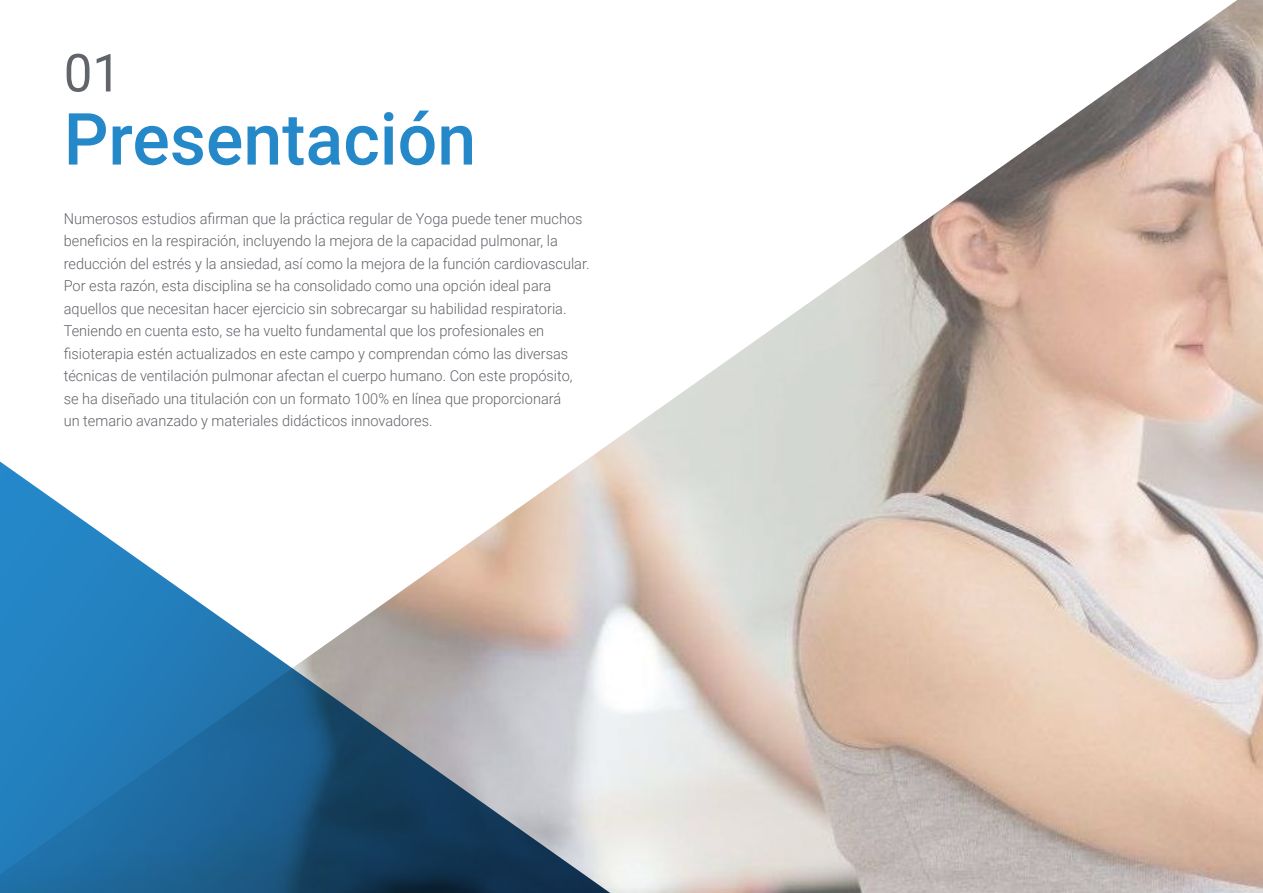
<style>
.page{position:relative;width:1263px;height:893px;background:#fff}
.page>*{position:absolute;margin:0;border:0;box-sizing:border-box;transform-origin:0 0}
.t1{font:500 72px "Roboto";color:#2488c9}
.t2{font:52.5px "Roboto";color:#61646a}
.t3{font:300 15px/22.5px "Roboto";color:#61646a}
</style>
<div class="page">
<img style="left:607px;top:0;width:656px;height:893px">
<svg style="left:0;top:446px;width:640px;height:447px"></svg>
<h2 class="t2" style="left:64px;top:36px;width:59px">01</h2>
<h1 class="t1" style="left:64px;top:89px;width:414px">Presentación</h1>
<p class="t3" style="left:64px;top:207px;width:527px">Numerosos estudios afirman que la práctica regular de Yoga puede tener muchos beneficios en la respiración, incluyendo la mejora de la capacidad pulmonar, la reducción del estrés y la ansiedad, así como la mejora de la función cardiovascular.<br>Por esta razón, esta disciplina se ha consolidado como una opción ideal para aquellos que necesitan hacer ejercicio sin sobrecargar su habilidad respiratoria.<br>Teniendo en cuenta esto, se ha vuelto fundamental que los profesionales en fisioterapia estén actualizados en este campo y comprendan cómo las diversas técnicas de ventilación pulmonar afectan el cuerpo humano. Con este propósito, se ha diseñado una titulación con un formato 100% en línea que proporcionará<br>un temario avanzado y materiales didácticos innovadores.</p>
</div>
